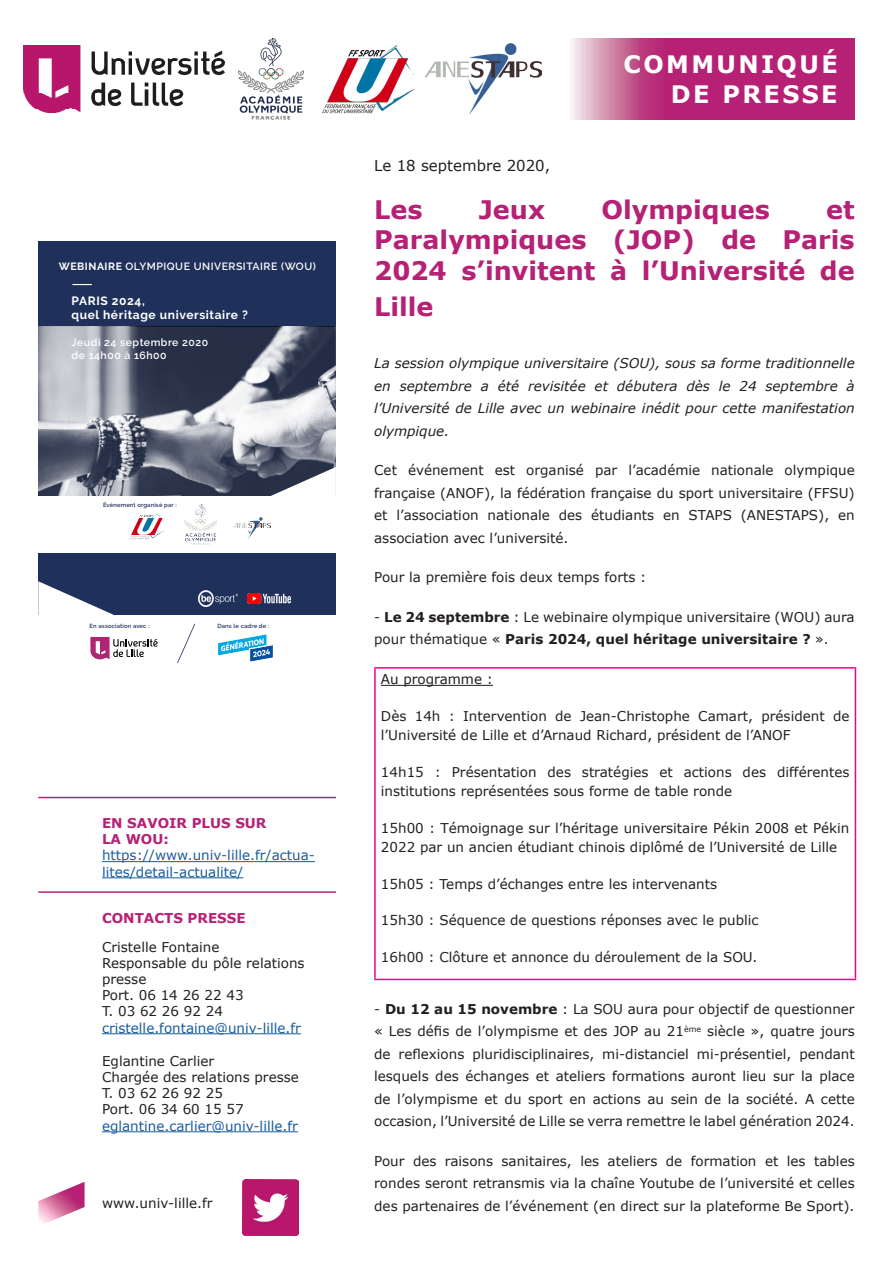
<style>
.page{position:relative;width:893px;height:1263px;background:#fff}
.page>*{position:absolute;margin:0;border:0;box-sizing:border-box;transform-origin:0 0}
.TITRE{font:700 25.5px/30.6px "Verdana";color:#b62175;text-align:justify}
.TITRE_TÉTIÈRE{font:700 24px/30px "Verdana";letter-spacing:.1em;color:#fff;text-align:right}
.TEXTE_COURANT{font:15px "Verdana";color:#231f20}
.TEXTE_INTRO{font:13.5px/22.5px "Verdana";color:#231f20}
.OURS{font:13.5px/16.2px "Verdana";color:#231f20}
.TEXTE_INTRO-2{font:italic 13.5px/22.5px "Verdana";color:#231f20;text-align:justify}
.TITRE_SOUS-PARTIE{font:13.5px/16.2px "Verdana";color:#175d9e}
.TITRE_SOUS-PARTIE-2{font:700 13.5px "Verdana";color:#b62175}
.t1{font:700 12px/14.4px "Raleway";letter-spacing:.05em;color:#fff}
.t2{font:600 10.5px/12.6px "Raleway";letter-spacing:.05em;color:#fff}
.t3{font:600 5.85px "Raleway";letter-spacing:.025em;color:#1f305a}
.s1{font-weight:700}
.s2{font-weight:700;color:#b62175}
.s3{color:#175d9e}
</style>
<div class="page">
<div style="left:38px;top:241px;width:298px;height:86px;background:#1f305a"></div>
<svg style="left:72px;top:284px;width:20px;height:1px"></svg>
<svg style="left:38px;top:327px;width:298px;height:169px;background:#797e8d"></svg>
<svg style="left:269px;top:467px;width:67px;height:29px"></svg>
<div style="left:38px;top:553px;width:298px;height:61px;background:#1f305a"></div>
<img style="left:129px;top:513px;width:36px;height:26px">
<img style="left:233px;top:517px;width:38px;height:22px">
<img style="left:184px;top:504px;width:32px;height:40px">
<svg style="left:177px;top:624px;width:18px;height:39px"></svg>
<svg style="left:38px;top:581px;width:120px;height:79px"></svg>
<img style="left:218px;top:634px;width:55px;height:28px">
<img style="left:198px;top:591px;width:40px;height:16px">
<img style="left:247px;top:594px;width:44px;height:10px">
<img style="left:23px;top:46px;width:201px;height:67px">
<svg style="left:38px;top:1182px;width:47px;height:42px"></svg>
<img style="left:242px;top:1179px;width:57px;height:57px">
<img style="left:238px;top:38px;width:65px;height:82px">
<img style="left:322px;top:45px;width:92px;height:69px">
<img style="left:425px;top:44px;width:116px;height:71px">
<svg style="left:571px;top:38px;width:284px;height:82px;background:#be3f85"></svg>
<hr style="left:374px;top:667px;width:482px;height:2px;background:#ed028c">
<hr style="left:374px;top:669px;width:2px;height:310px;background:#ed028c">
<hr style="left:855px;top:669px;width:1px;height:310px;background:#ed028c">
<hr style="left:374px;top:979px;width:482px;height:1px;background:#ed028c">
<hr style="left:381px;top:685px;width:112px;height:1px;background:#231f20">
<hr style="left:38px;top:797px;width:298px;height:1px;background:#b62175">
<hr style="left:102px;top:861px;width:213px;height:1px;background:#175d9e">
<hr style="left:102px;top:877px;width:141px;height:1px;background:#175d9e">
<hr style="left:38px;top:891px;width:298px;height:2px;background:#b62175">
<hr style="left:102px;top:1033px;width:199px;height:1px;background:#175d9e">
<hr style="left:102px;top:1131px;width:196px;height:1px;background:#175d9e">
<p class="t2" style="left:59px;top:260px;width:259px"><span class="s1">WEBINAIRE</span> OLYMPIQUE UNIVERSITAIRE (WOU)</p>
<p class="t1" style="left:72px;top:294px;width:178px">PARIS 2024,<br>quel héritage universitaire ?</p>
<p class="t2" style="left:72px;top:336px;width:138px">Jeudi 24 septembre 2020 de 14h00 à 16h00</p>
<p class="t3" style="left:103px;top:502px;width:75px">Événement organisé par :</p>
<p class="t3" style="left:90px;top:622px;width:62px">En association avec :</p>
<p class="t3" style="left:217px;top:622px;width:53px">Dans le cadre de :</p>
<p class="TITRE_SOUS-PARTIE" style="left:102px;top:815px;width:214px"><span class="s2">EN SAVOIR PLUS SUR<br>LA WOU: </span>https://www.univ-lille.fr/actua&shy;lites/detail-actualite/</p>
<p class="TITRE_SOUS-PARTIE-2" style="left:102px;top:908px;width:145px">CONTACTS PRESSE</p>
<p class="OURS" style="left:102px;top:938px;width:204px">Cristelle Fontaine<br>Responsable du pôle relations presse<br>Port. 06 14 26 22 43<br>T. 03 62 26 92 24 <span class="s3">cristelle.fontaine@univ-lille.fr</span></p>
<p class="OURS" style="left:102px;top:1053px;width:198px">Eglantine Carlier<br>Chargée des relations presse<br>T. 03 62 26 92 25<br>Port. 06 34 60 15 57 <span class="s3">eglantine.carlier@univ-lille.fr</span></p>
<p class="TEXTE_INTRO" style="left:102px;top:1191px;width:112px">www.univ-lille.fr</p>
<p class="TITRE_TÉTIÈRE" style="left:624px;top:49px;width:216px">COMMUNIQUÉ<br>DE PRESSE</p>
<p class="TEXTE_COURANT" style="left:374px;top:155px;width:178px">Le 18 septembre 2020,</p>
<p class="TITRE" style="left:374px;top:193px;width:50px">Les</p>
<p class="TITRE" style="left:479px;top:193px;width:68px">Jeux</p>
<p class="TITRE" style="left:601px;top:193px;width:170px">Olympiques</p>
<p class="TITRE" style="left:374px;top:193px;width:482px;text-indent:452px">et Paralympiques (JOP) de Paris 2024 s’invitent à l’Université de</p>
<p class="TITRE" style="left:374px;top:291px;width:61px">Lille</p>
<p class="TEXTE_INTRO-2" style="left:374px;top:352px;width:482px">La session olympique universitaire (SOU), sous sa forme traditionnelle en septembre a été revisitée et débutera dès le 24 septembre à l’Université de Lille avec un webinaire inédit pour cette manifestation olympique.</p>
<p class="TEXTE_INTRO" style="left:374px;top:459px;width:482px;text-align:justify">Cet événement est organisé par l’académie nationale olympique française (ANOF), la fédération française du sport universitaire (FFSU) et l’association nationale des étudiants en STAPS (ANESTAPS), en association avec l’université.</p>
<p class="TEXTE_INTRO" style="left:374px;top:566px;width:274px">Pour la première fois deux temps forts :</p>
<p class="TEXTE_INTRO" style="left:374px;top:605px;width:482px">- <span class="s1">Le 24 septembre</span> : Le webinaire olympique universitaire (WOU) aura pour thématique « <span class="s1">Paris 2024, quel héritage universitaire ?</span> ».</p>
<p class="TEXTE_INTRO" style="left:381px;top:668px;width:114px">Au programme :</p>
<p class="TEXTE_INTRO" style="left:381px;top:706px;width:470px;line-height:19.5px">Dès 14h : Intervention de Jean-Christophe Camart, président de l’Université de Lille et d’Arnaud Richard, président de l’ANOF</p>
<p class="TEXTE_INTRO" style="left:381px;top:762px;width:470px;line-height:19.5px">14h15 : Présentation des stratégies et actions des différentes institutions représentées sous forme de table ronde</p>
<p class="TEXTE_INTRO" style="left:381px;top:818px;width:470px;line-height:19.5px">15h00 : Témoignage sur l’héritage universitaire Pékin 2008 et Pékin<br>2022 par un ancien étudiant chinois diplômé de l’Université de Lille</p>
<p class="TEXTE_INTRO" style="left:381px;top:872px;width:338px">15h05 : Temps d’échanges entre les intervenants</p>
<p class="TEXTE_INTRO" style="left:381px;top:909px;width:379px">15h30 : Séquence de questions réponses avec le public</p>
<p class="TEXTE_INTRO" style="left:381px;top:945px;width:378px">16h00 : Clôture et annonce du déroulement de la SOU.</p>
<p class="TEXTE_INTRO" style="left:374px;top:997px;width:482px;text-align:justify">- <span class="s1">Du 12 au 15 novembre</span> : La SOU aura pour objectif de questionner « Les défis de l’olympisme et des JOP au 21<sup>ème</sup> siècle », quatre jours de reflexions pluridisciplinaires, mi-distanciel mi-présentiel, pendant lesquels des échanges et ateliers formations auront lieu sur la place de l’olympisme et du sport en actions au sein de la société. A cette occasion, l’Université de Lille se verra remettre le label génération 2024.</p>
<p class="TEXTE_INTRO" style="left:374px;top:1149px;width:482px;text-align:justify">Pour des raisons sanitaires, les ateliers de formation et les tables rondes seront retransmis via la chaîne Youtube de l’université et celles des partenaires de l’événement (en direct sur la plateforme Be Sport).</p>
</div>
